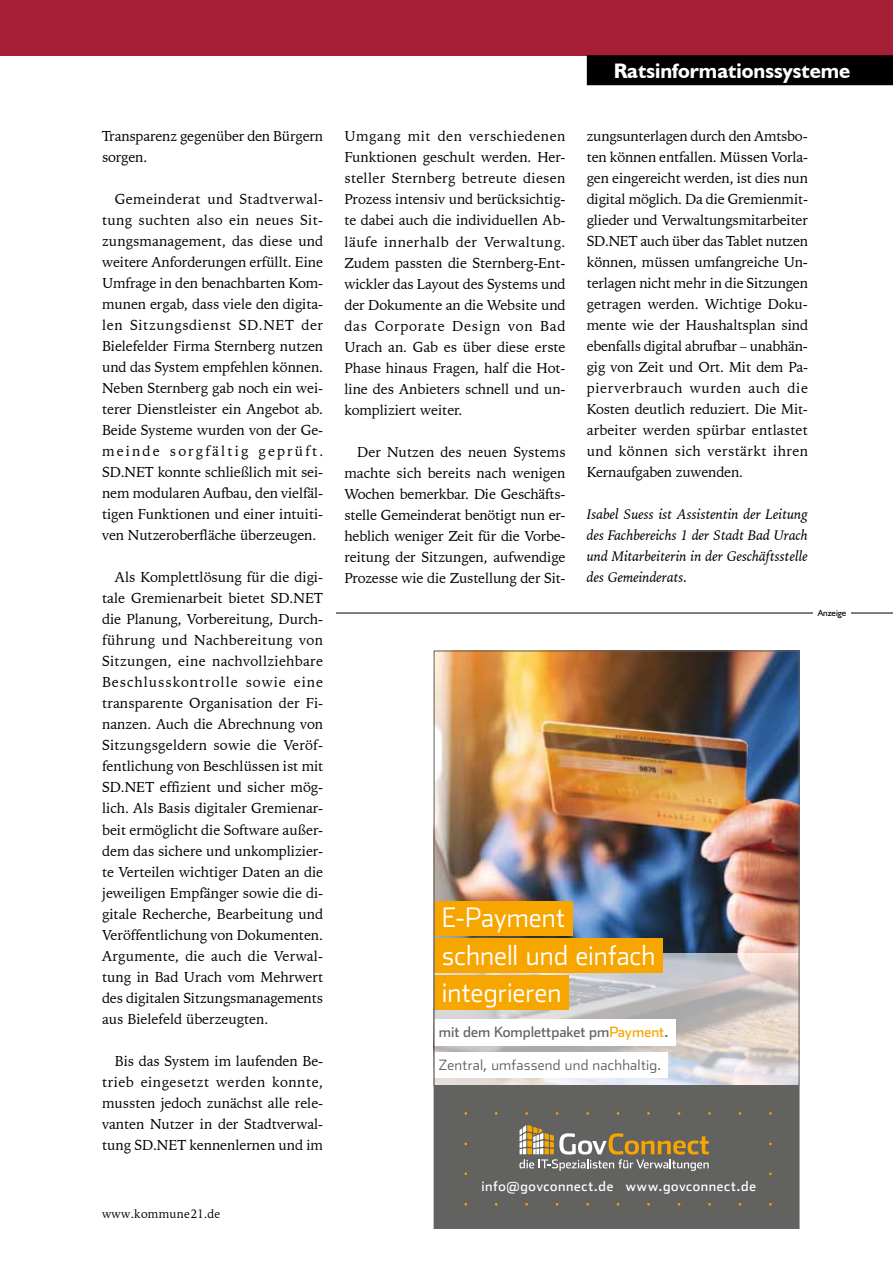
<style>
.page{position:relative;width:893px;height:1263px;background:#fff}
.page>*{position:absolute;margin:0;border:0;box-sizing:border-box;transform-origin:0 0}
.t1{font:300 27px/37.5px "Stainless";letter-spacing:.005em;color:#fff}
.t2{font:700 21px "Humanist 521 BT";color:#fff}
.t3{font:14.25px/21px "Iowan Old Style BT";letter-spacing:-.005em;color:#000;text-align:justify}
.t4{font:italic 14.25px/21px "Iowan Old Style BT";letter-spacing:-.005em;color:#000;text-align:justify}
.t5{font:300 14.25px "Stainless";letter-spacing:.015em;color:#626261}
.t6{font:14.25px "Stainless";color:#626463}
.t7{font:13.5px "Stainless Regular Tab";letter-spacing:.045em;color:#fff}
.t8{font:12px "Iowan Old Style BT";letter-spacing:.02em;color:#000}
.t9{font:9px "Humanist 521 BT";letter-spacing:-.005em;color:#000}
.s1{color:#f7a600}
.s2{color:#636563}
</style>
<div class="page">
<div style="left:0;top:0;width:893px;height:55px;background:#a51f34"></div>
<div style="left:587px;top:55px;width:306px;height:30px;background:#000"></div>
<img style="left:436px;top:653px;width:361px;height:301px">
<svg style="left:436px;top:954px;width:361px;height:132px;background:#cfc9c5"></svg>
<div style="left:434px;top:976px;width:135px;height:34px;background:#f7a600"></div>
<div style="left:434px;top:938px;width:228px;height:34px;background:#f7a600"></div>
<div style="left:434px;top:1052px;width:234px;height:26px;background:#fff"></div>
<div style="left:434px;top:901px;width:139px;height:34px;background:#f7a600"></div>
<div style="left:434px;top:1019px;width:242px;height:27px;background:#fff"></div>
<div style="left:434px;top:1086px;width:365px;height:143px;background:#626261"></div>
<svg style="left:519px;top:1125px;width:190px;height:46px"></svg>
<hr style="left:336px;top:613px;width:557px;height:1px;background:#000">
<div style="left:813px;top:610px;width:37px;height:6px;background:#fff"></div>
<p class="t3" style="left:102px;top:126px;width:223px">Transparenz gegenüber den Bürgern sorgen.</p>
<p class="t3" style="left:102px;top:189px;width:223px;text-indent:13px">Gemeinderat und Stadtverwal&shy;tung suchten also ein neues Sit&shy;zungsmanagement, das diese und weitere Anforderungen erfüllt. Eine Umfrage in den benachbarten Kom&shy;munen ergab, dass viele den digita&shy;len Sitzungsdienst SD.NET der Bielefelder Firma Sternberg nutzen und das System empfehlen können.<br>Neben Sternberg gab noch ein wei&shy;terer Dienstleister ein Angebot ab.<br>Beide Systeme wurden von der Ge&shy;meinde sorgfältig geprüft.<br>SD.NET konnte schließlich mit sei&shy;nem modularen Aufbau, den vielfäl&shy;tigen Funktionen und einer intuiti&shy;ven Nutzeroberfläche überzeugen.</p>
<p class="t3" style="left:102px;top:567px;width:223px;text-indent:13px">Als Komplettlösung für die digi&shy;tale Gremienarbeit bietet SD.NET die Planung, Vorbereitung, Durch&shy;führung und Nachbereitung von Sitzungen, eine nachvollziehbare Beschlusskontrolle sowie eine transparente Organisation der Fi&shy;nanzen. Auch die Abrechnung von Sitzungsgeldern sowie die Veröf&shy;fentlichung von Beschlüssen ist mit SD.NET effizient und sicher mög&shy;lich. Als Basis digitaler Gremienar&shy;beit ermöglicht die Software außer&shy;dem das sichere und unkomplizier&shy;te Verteilen wichtiger Daten an die jeweiligen Empfänger sowie die di&shy;gitale Recherche, Bearbeitung und Veröffentlichung von Dokumenten.<br>Argumente, die auch die Verwal&shy;tung in Bad Urach vom Mehrwert des digitalen Sitzungsmanagements aus Bielefeld überzeugten.</p>
<p class="t3" style="left:102px;top:1050px;width:223px;text-indent:13px">Bis das System im laufenden Be&shy;trieb eingesetzt werden konnte, mussten jedoch zunächst alle rele&shy;vanten Nutzer in der Stadtverwal&shy;tung SD.NET kennenlernen und im</p>
<p class="t8" style="left:102px;top:1206px;width:120px">www.kommune21.de</p>
<p class="t3" style="left:344px;top:126px;width:223px">Umgang mit den verschiedenen Funktionen geschult werden. Her&shy;steller Sternberg betreute diesen Prozess intensiv und berücksichtig&shy;te dabei auch die individuellen Ab&shy;läufe innerhalb der Verwaltung.<br>Zudem passten die Sternberg-Ent&shy;wickler das Layout des Systems und der Dokumente an die Website und das Corporate Design von Bad Urach an. Gab es über diese erste Phase hinaus Fragen, half die Hot&shy;line des Anbieters schnell und un&shy;kompliziert weiter.</p>
<p class="t3" style="left:344px;top:441px;width:223px;text-indent:13px">Der Nutzen des neuen Systems machte sich bereits nach wenigen Wochen bemerkbar. Die Geschäfts&shy;stelle Gemeinderat benötigt nun er&shy;heblich weniger Zeit für die Vorbe&shy;reitung der Sitzungen, aufwendige Prozesse wie die Zustellung der Sit-</p>
<h2 class="t2" style="left:614px;top:58px;width:238px">Ratsinformationssysteme</h2>
<p class="t3" style="left:587px;top:126px;width:223px">zungsunterlagen durch den Amtsbo&shy;ten können entfallen. Müssen Vorla&shy;gen eingereicht werden, ist dies nun digital möglich. Da die Gremienmit&shy;glieder und Verwaltungsmitarbeiter SD.NET auch über das Tablet nutzen können, müssen umfangreiche Un&shy;terlagen nicht mehr in die Sitzungen getragen werden. Wichtige Doku&shy;mente wie der Haushaltsplan sind ebenfalls digital abrufbar – unabhän&shy;gig von Zeit und Ort. Mit dem Pa&shy;pierverbrauch wurden auch die Kosten deutlich reduziert. Die Mit&shy;arbeiter werden spürbar entlastet und können sich verstärkt ihren Kernaufgaben zuwenden.</p>
<p class="t4" style="left:587px;top:504px;width:223px">Isabel Suess ist Assistentin der Leitung des Fachbereichs 1 der Stadt Bad Urach und Mitarbeiterin in der Geschäftsstelle des Gemeinderats.</p>
<p class="t9" style="left:818px;top:608px;width:30px">Anzeige</p>
<h1 class="t1" style="left:442px;top:898px;width:215px">E-Payment<br>schnell und einfach integrieren</h1>
<p class="t6" style="left:439px;top:1023px;width:231px">mit dem Komplettpaket pm<span class="s1">Payment</span><span class="s2">.</span></p>
<p class="t5" style="left:439px;top:1056px;width:224px">Zentral, umfassend und nachhaltig.</p>
<p class="t7" style="left:481px;top:1177px;width:276px">info@govconnect.de www.govconnect.de</p>
</div>
